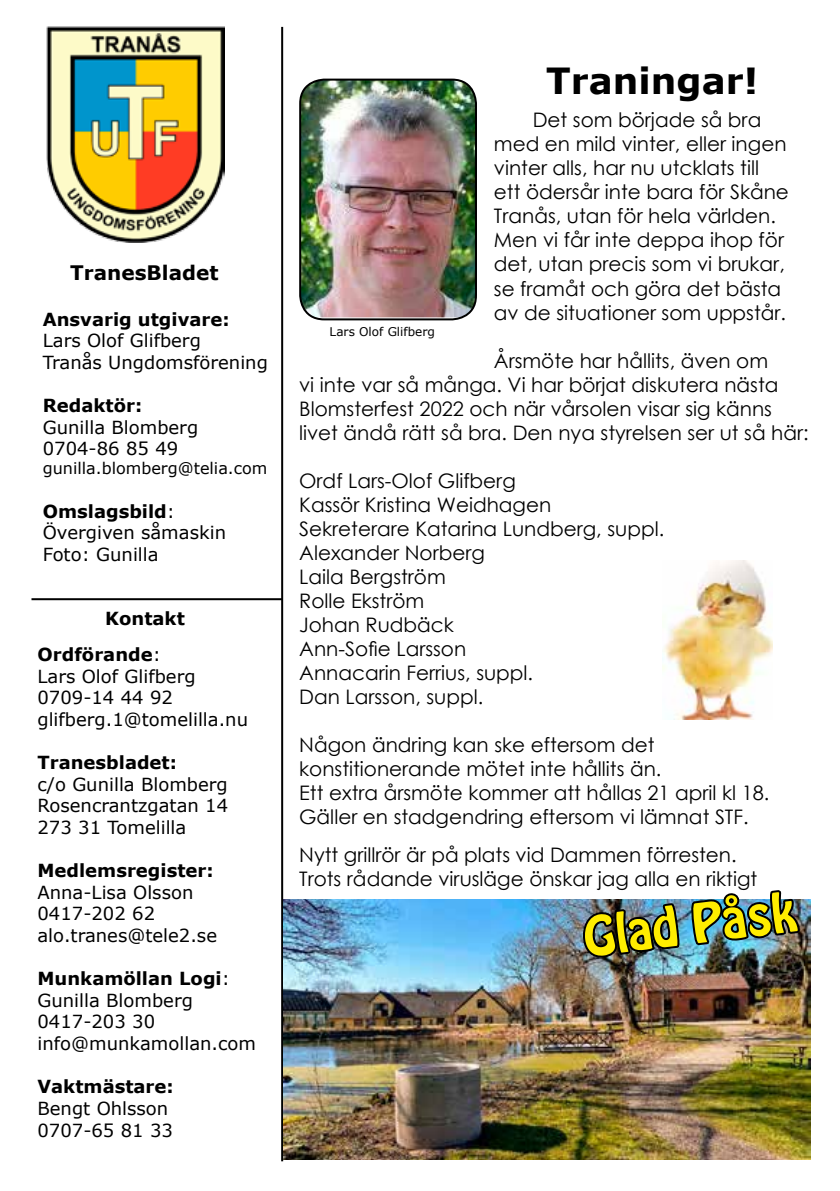
<style>
.page{position:relative;width:840px;height:1191px;background:#fff}
.page>*{position:absolute;margin:0;border:0;box-sizing:border-box;transform-origin:0 0}
.t1{font:48px "Hobo Std";color:#ffed00}
.t2{font:700 36px "Verdana";color:#000}
.t3{font:20px/24px "Century Gothic";color:#000}
.t4{font:700 20px "Verdana";color:#000}
.t5{font:18px/21.6px "Verdana";color:#000}
.t6{font:700 18px/36px "Verdana";color:#000}
.t7{font:16px "Verdana";color:#000}
.t8{font:12px "Verdana";color:#000}
.s1{font-weight:700}
.s2{font-weight:400}
</style>
<div class="page">
<hr style="left:281px;top:27px;width:2px;height:1134px;background:#000">
<img style="left:47px;top:27px;width:177px;height:215px">
<hr style="left:31px;top:598px;width:252px;height:2px;background:#000">
<img style="left:300px;top:80px;width:175px;height:237px">
<div style="left:299px;top:79px;width:177px;height:241px;border:2px solid #000;border-radius:24px"></div>
<img style="left:283px;top:899px;width:526px;height:260px">
<img style="left:582px;top:899px;width:99px;height:81px">
<img style="left:690px;top:890px;width:111px;height:109px">
<img style="left:662px;top:560px;width:110px;height:159px">
<p class="t4" style="left:70px;top:258px;width:150px">TranesBladet</p>
<p class="t6" style="left:43px;top:300px;width:188px">Ansvarig utgivare:</p>
<p class="t5" style="left:43px;top:329px;width:226px">Lars Olof Glifberg<br>Tranås Ungdomsförening</p>
<p class="t6" style="left:43px;top:387px;width:101px">Redaktör:</p>
<p class="t5" style="left:43px;top:416px;width:157px">Gunilla Blomberg<br>0704-86 85 49</p>
<p class="t7" style="left:43px;top:457px;width:226px">gunilla.blomberg@telia.com</p>
<p class="t5" style="left:43px;top:500px;width:185px"><span class="s1">Omslagsbild</span>:<br>Övergiven såmaskin<br>Foto: Gunilla</p>
<p class="t6" style="left:37px;top:600px;width:149px;text-indent:68px">Kontakt<br>Ordförande<span class="s2">:</span></p>
<p class="t5" style="left:37px;top:665px;width:212px">Lars Olof Glifberg<br>0709-14 44 92 glifberg.1@tomelilla.nu</p>
<p class="t6" style="left:37px;top:744px;width:141px">Tranesbladet:</p>
<p class="t5" style="left:37px;top:773px;width:192px;text-align:justify">c/o Gunilla Blomberg Rosencrantzgatan 14<br>273 31 Tomelilla</p>
<p class="t6" style="left:37px;top:852px;width:178px">Medlemsregister:</p>
<p class="t5" style="left:37px;top:881px;width:181px">Anna-Lisa Olsson<br>0417-202 62 alo.tranes@tele2.se</p>
<p class="t5" style="left:37px;top:967px;width:220px"><span class="s1">Munkamöllan Logi</span>:<br>Gunilla Blomberg<br>0417-203 30 info@munkamollan.com</p>
<p class="t6" style="left:37px;top:1068px;width:138px">Vaktmästare:</p>
<p class="t5" style="left:37px;top:1097px;width:137px">Bengt Ohlsson<br>0707-65 81 33</p>
<h2 class="t2" style="left:546px;top:56px;width:213px">Traningar!</h2>
<p class="t3" style="left:493px;top:108px;width:296px;text-indent:39px">Det som började så bra med en mild vinter, eller ingen vinter alls, har nu utcklats till ett ödersår inte bara för Skåne<br>Tranås, utan för hela världen.<br>Men vi får inte deppa ihop för det, utan precis som vi brukar, se framåt och göra det bästa av de situationer som uppstår.</p>
<p class="t3" style="left:299px;top:348px;width:511px;text-indent:194px">Årsmöte har hållits, även om<br>vi inte var så många. Vi har börjat diskutera nästa Blomsterfest 2022 och när vårsolen visar sig känns livet ändå rätt så bra. Den nya styrelsen ser ut så här:</p>
<p class="t3" style="left:299px;top:468px;width:366px">Ordf Lars-Olof Glifberg<br>Kassör Kristina Weidhagen<br>Sekreterare Katarina Lundberg, suppl.<br>Alexander Norberg<br>Laila Bergström<br>Rolle Ekström<br>Johan Rudbäck<br>Ann-Sofie Larsson<br>Annacarin Ferrius, suppl.<br>Dan Larsson, suppl.</p>
<p class="t3" style="left:299px;top:732px;width:471px">Någon ändring kan ske eftersom det konstitionerande mötet inte hållits än.<br>Ett extra årsmöte kommer att hållas 21 april kl 18.<br>Gäller en stadgendring eftersom vi lämnat STF.</p>
<p class="t3" style="left:299px;top:842px;width:459px">Nytt grillrör är på plats vid Dammen förresten.<br>Trots rådande virusläge önskar jag alla en riktigt</p>
<h1 class="t1" style="left:579px;top:904px;width:215px;rotate:-7deg">Glad Påsk</h1>
<p class="t8" style="left:329px;top:323px;width:107px">Lars Olof Glifberg</p>
</div>
